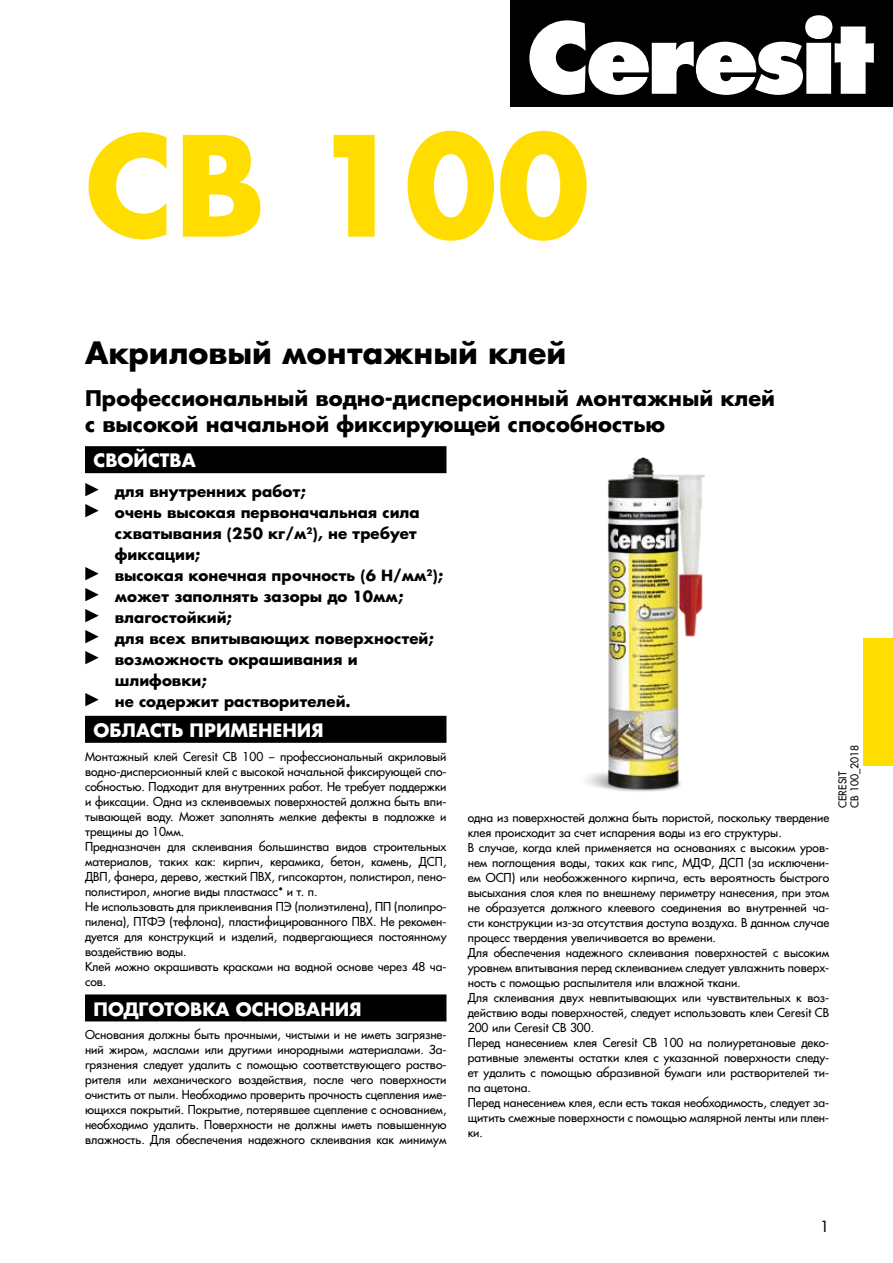
<style>
.page{position:relative;width:893px;height:1263px;background:#fff}
.page>*{position:absolute;margin:0;border:0;box-sizing:border-box;transform-origin:0 0}
.t1{font:700 135px "Favorit";color:#fd0}
.t2{font:700 30px "Favorit";color:#000}
.t3{font:700 21px/25.2px "Favorit";color:#000}
.t4{font:700 18px "Favorit";color:#fff}
.t5{font:700 15px/21px "Favorit";color:#000}
.t6{font:15px "Favorit";color:#000}
.t7{font:12px/15px "Favorit";color:#000}
.t8{font:10.5px/12px "Favorit";color:#000}
</style>
<div class="page">
<div style="left:863px;top:638px;width:30px;height:127px;background:#fd0"></div>
<div style="left:510px;top:0;width:383px;height:107px;background:#000"></div>
<svg style="left:529px;top:15px;width:345px;height:80px"></svg>
<div style="left:85px;top:446px;width:361px;height:27px;background:#000"></div>
<div style="left:85px;top:716px;width:361px;height:27px;background:#000"></div>
<div style="left:85px;top:994px;width:361px;height:27px;background:#000"></div>
<svg style="left:85px;top:483px;width:14px;height:13px"></svg>
<svg style="left:85px;top:504px;width:14px;height:13px"></svg>
<svg style="left:85px;top:567px;width:14px;height:13px"></svg>
<svg style="left:85px;top:588px;width:14px;height:13px"></svg>
<svg style="left:85px;top:609px;width:14px;height:13px"></svg>
<svg style="left:85px;top:630px;width:14px;height:13px"></svg>
<svg style="left:85px;top:651px;width:14px;height:13px"></svg>
<svg style="left:85px;top:693px;width:14px;height:13px"></svg>
<img style="left:587px;top:457px;width:118px;height:335px">
<h1 class="t1" style="left:85px;top:91px;width:506px">CB 100</h1>
<h2 class="t2" style="left:85px;top:332px;width:483px">Акриловый монтажный клей</h2>
<h3 class="t3" style="left:85px;top:385px;width:691px">Профессиональный водно-дисперсионный монтажный клей с высокой начальной фиксирующей способностью</h3>
<h3 class="t4" style="left:94px;top:448px;width:104px">СВОЙСТВА</h3>
<p class="t5" style="left:115px;top:480px;width:330px">для внутренних работ;<br>очень высокая первоначальная сила схватывания (250 кг/м<sup>2</sup>), не требует фиксации;<br>высокая конечная прочность (6 Н/мм<sup>2</sup>); может заполнять зазоры до 10мм; влагостойкий;<br>для всех впитывающих поверхностей; возможность окрашивания и шлифовки;<br>не содержит растворителей.</p>
<h3 class="t4" style="left:94px;top:718px;width:231px">ОБЛАСТЬ ПРИМЕНЕНИЯ</h3>
<p class="t7" style="left:85px;top:748px;width:363px">Монтажный клей Ceresit CB 100 – профессиональный акриловый водно-дисперсионный клей с высокой начальной фиксирующей спо&shy;собностью. Подходит для внутренних работ. Не требует поддержки и фиксации. Одна из склеиваемых поверхностей должна быть впи&shy;тывающей воду. Может заполнять мелкие дефекты в подложке и трещины до 10мм.<br>Предназначен для склеивания большинства видов строительных материалов, таких как: кирпич, керамика, бетон, камень, ДСП, ДВП, фанера, дерево, жесткий ПВХ, гипсокартон, полистирол, пено&shy;полистирол, многие виды пластмасс* и т. п.<br>Не использовать для приклеивания ПЭ (полиэтилена), ПП (полипро&shy;пилена), ПТФЭ (тефлона), пластифицированного ПВХ. Не рекомен&shy;дуется для конструкций и изделий, подвергающиеся постоянному воздействию воды.<br>Клей можно окрашивать красками на водной основе через 48 ча&shy;сов.</p>
<h3 class="t4" style="left:94px;top:996px;width:269px">ПОДГОТОВКА ОСНОВАНИЯ</h3>
<p class="t7" style="left:85px;top:1027px;width:363px;text-align:justify">Основания должны быть прочными, чистыми и не иметь загрязне&shy;ний жиром, маслами или другими инородными материалами. За&shy;грязнения следует удалить с помощью соответствующего раство&shy;рителя или механического воздействия, после чего поверхности очистить от пыли. Необходимо проверить прочность сцепления име&shy;ющихся покрытий. Покрытие, потерявшее сцепление с основанием, необходимо удалить. Поверхности не должны иметь повышенную влажность. Для обеспечения надежного склеивания как минимум</p>
<p class="t7" style="left:468px;top:810px;width:363px">одна из поверхностей должна быть пористой, поскольку твердение клея происходит за счет испарения воды из его структуры.<br>В случае, когда клей применяется на основаниях с высоким уров&shy;нем поглощения воды, таких как гипс, МДФ, ДСП (за исключени&shy;ем ОСП) или необожженного кирпича, есть вероятность быстрого высыхания слоя клея по внешнему периметру нанесения, при этом не образуется должного клеевого соединения во внутренней ча&shy;сти конструкции из-за отсутствия доступа воздуха. В данном случае процесс твердения увеличивается во времени.<br>Для обеспечения надежного склеивания поверхностей с высоким уровнем впитывания перед склеиванием следует увлажнить поверх&shy;ность с помощью распылителя или влажной ткани.<br>Для склеивания двух невпитывающих или чувствительных к воз&shy;действию воды поверхностей, следует использовать клеи Ceresit CB 200 или Ceresit CB 300.<br>Перед нанесением клея Ceresit CB 100 на полиуретановые деко&shy;ративные элементы остатки клея с указанной поверхности следу&shy;ет удалить с помощью абразивной бумаги или растворителей ти&shy;па ацетона.<br>Перед нанесением клея, если есть такая необходимость, следует за&shy;щитить смежные поверхности с помощью малярной ленты или плен&shy;ки.</p>
<p class="t8" style="left:836px;top:808px;width:65px;rotate:-90deg">CERESIT<br>СВ 100_2018</p>
<p class="t6" style="left:820px;top:1217px;width:10px">1</p>
</div>
